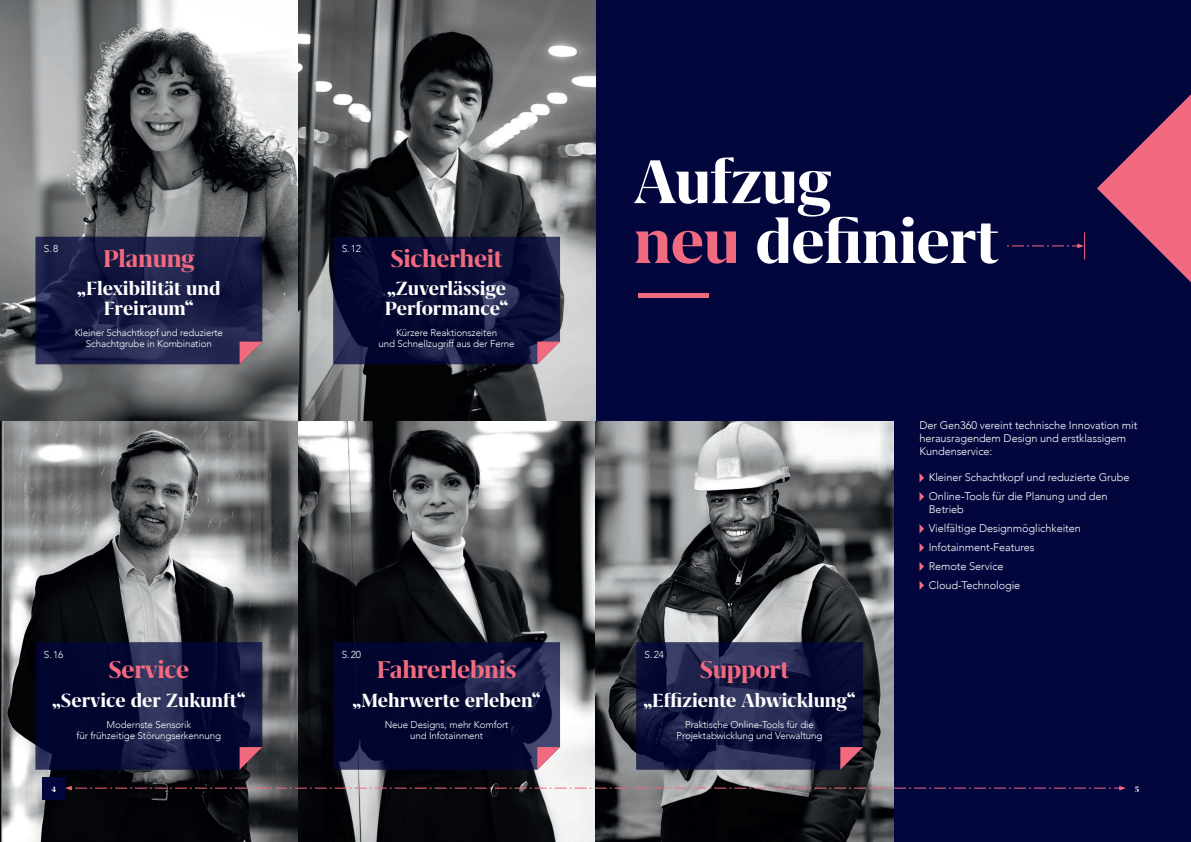
<style>
.page{position:relative;width:1191px;height:842px;background:#fff}
.page>*{position:absolute;margin:0;border:0;box-sizing:border-box;transform-origin:0 0}
.t1{font:700 71.2px/59.8px "Grifo M";letter-spacing:-.01em;color:#fff}
.t2{font:700 28px "Grifo M";letter-spacing:-.01em;color:#f16a80}
.t3{font:700 22px/20px "Grifo M";color:#fff;text-align:center}
.t4{font:300 11px/18.9px "Avenir";letter-spacing:-.01em;color:#fff}
.t5{font:300 10px "Avenir";letter-spacing:-.01em;color:#fff}
.t6{font:300 9.8px/11.7px "Avenir";letter-spacing:-.01em;color:#fff;text-align:center}
.t7{font:700 9px "Grifo M";color:#fff}
.s1{color:#f16a80}
</style>
<div class="page">
<div style="left:595px;top:0;width:596px;height:842px;background:#02063d"></div>
<img style="left:0;top:0;width:595px;height:842px">
<img style="left:595px;top:421px;width:298px;height:421px">
<div style="left:638px;top:293px;width:70px;height:5px;background:#f16a80"></div>
<svg style="left:1007px;top:232px;width:78px;height:28px"></svg>
<svg style="left:1097px;top:94px;width:94px;height:188px"></svg>
<svg style="left:65px;top:786px;width:1060px;height:4px"></svg>
<div style="left:43px;top:777px;width:22px;height:22px;background:#02063d"></div>
<svg style="left:35px;top:237px;width:227px;height:127px"></svg>
<svg style="left:35px;top:642px;width:227px;height:128px"></svg>
<svg style="left:333px;top:237px;width:227px;height:127px"></svg>
<svg style="left:333px;top:642px;width:227px;height:128px"></svg>
<svg style="left:636px;top:642px;width:227px;height:128px"></svg>
<svg style="left:919px;top:473px;width:5px;height:9px"></svg>
<svg style="left:919px;top:492px;width:5px;height:9px"></svg>
<svg style="left:919px;top:524px;width:5px;height:9px"></svg>
<svg style="left:919px;top:543px;width:5px;height:9px"></svg>
<svg style="left:919px;top:562px;width:5px;height:9px"></svg>
<svg style="left:919px;top:581px;width:5px;height:9px"></svg>
<p class="t5" style="left:44px;top:243px;width:16px">S.8</p>
<p class="t5" style="left:342px;top:243px;width:21px">S.12</p>
<h2 class="t2" style="left:103px;top:244px;width:93px">Planung</h2>
<h2 class="t2" style="left:390px;top:244px;width:113px">Sicherheit</h2>
<h3 class="t3" style="left:77px;top:278px;width:145px">„Flexibilität und<br>Freiraum“</h3>
<h3 class="t3" style="left:385px;top:278px;width:125px;text-align:left">„Zuverlässige<br>Performance“</h3>
<p class="t6" style="left:75px;top:327px;width:150px">Kleiner Schachtkopf und reduzierte<br>Schachtgrube in Kombination</p>
<p class="t6" style="left:379px;top:327px;width:137px">Kürzere Reaktionszeiten<br>und Schnellzugriff aus der Ferne</p>
<h1 class="t1" style="left:634px;top:151px;width:366px">Aufzug<br><span class="s1">neu</span> definiert</h1>
<p class="t5" style="left:44px;top:648px;width:21px">S.16</p>
<p class="t5" style="left:342px;top:648px;width:21px">S.20</p>
<p class="t5" style="left:644px;top:648px;width:21px">S.24</p>
<h2 class="t2" style="left:108px;top:655px;width:82px">Service</h2>
<h2 class="t2" style="left:377px;top:655px;width:141px">Fahrerlebnis</h2>
<h2 class="t2" style="left:699px;top:655px;width:91px">Support</h2>
<p class="t4" style="left:919px;top:418px;width:219px;line-height:13.2px">Der Gen360 vereint technische Innovation mit herausragendem Design und erstklassigem<br>Kundenservice:</p>
<p class="t4" style="left:928px;top:468px;width:202px">Kleiner Schachtkopf und reduzierte Grube<br>Online-Tools für die Planung und den</p>
<p class="t4" style="left:928px;top:500px;width:154px">Betrieb<br>Vielfältige Designmöglichkeiten<br>Infotainment-Features<br>Remote Service<br>Cloud-Technologie</p>
<h3 class="t3" style="left:52px;top:690px;width:195px">„Service der Zukunft“</h3>
<h3 class="t3" style="left:352px;top:690px;width:189px">„Mehrwerte erleben“</h3>
<h3 class="t3" style="left:643px;top:690px;width:214px">„Effiziente Abwicklung“</h3>
<p class="t6" style="left:77px;top:718px;width:146px">Modernste Sensorik<br>für frühzeitige Störungserkennung</p>
<p class="t6" style="left:385px;top:718px;width:125px">Neue Designs, mehr Komfort und Infotainment</p>
<p class="t6" style="left:676px;top:718px;width:147px">Praktische Online-Tools für die<br>Projektabwicklung und Verwaltung</p>
<p class="t7" style="left:51px;top:784px;width:6px">4</p>
<p class="t7" style="left:1134px;top:784px;width:6px">5</p>
</div>
